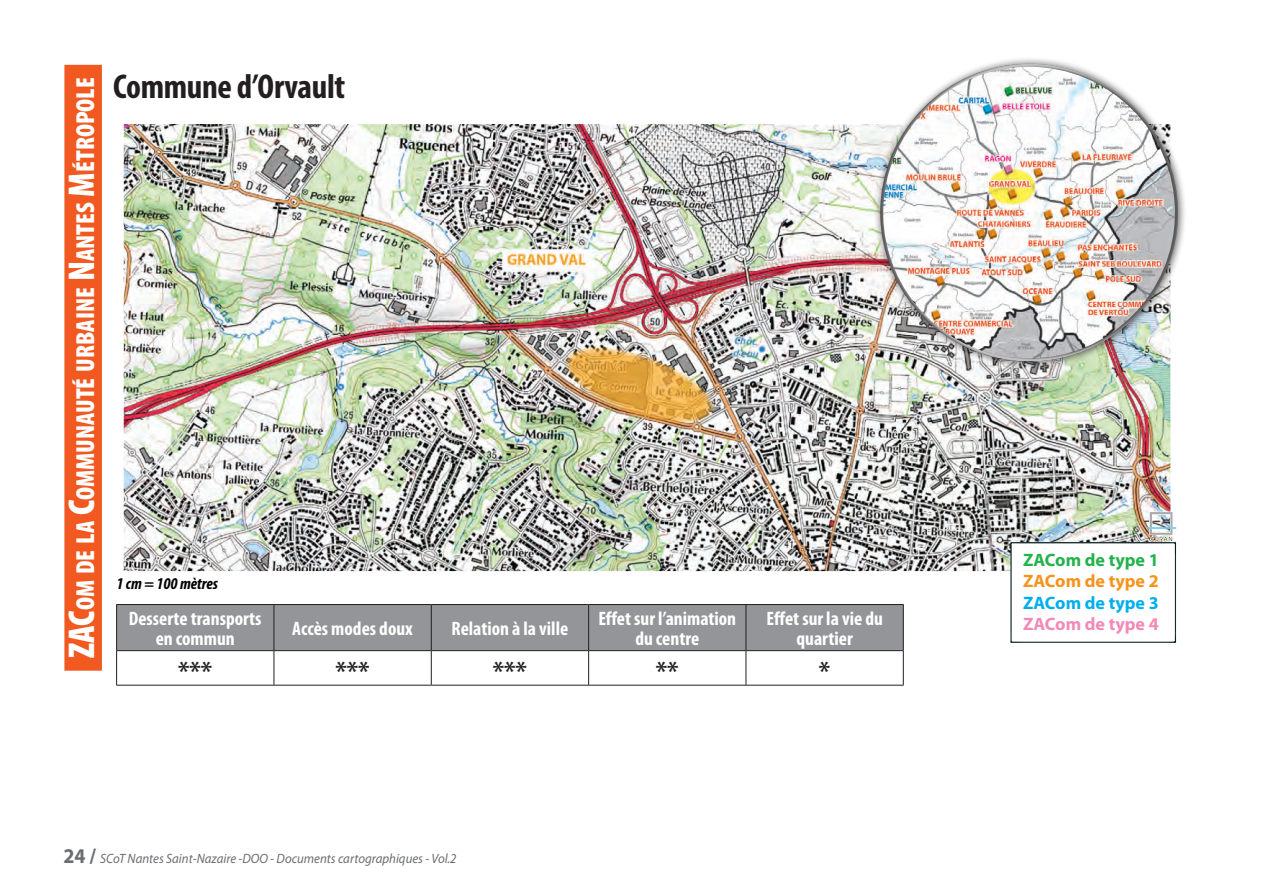
<style>
.page{position:relative;width:1263px;height:893px;background:#fff}
.page>*{position:absolute;margin:0;border:0;box-sizing:border-box;transform-origin:0 0}
.t1{font:700 condensed 34.5px "Myriad Pro";letter-spacing:-.01em;color:#231f20}
.t2{font:600 condensed 30px "Myriad Pro";color:#231f20}
.t3{font:900 condensed 26.25px "Myriad Pro";color:#fff}
.t4{font:700 condensed 19.5px/19.5px "Myriad Pro";color:#fff;text-align:center}
.t5{font:700 18px "Myriad Pro";color:#23b24b}
.t6{font:700 18px "Myriad Pro";color:#f7931d}
.t7{font:700 18px "Myriad Pro";color:#00aeef}
.t8{font:700 18px "Myriad Pro";color:#f289b7}
.t9{font:italic 700 condensed 16.5px "Myriad Pro";color:#000001}
.t10{font:italic 13.5px "Myriad Pro";color:#6c6d70;scale:.95 1}
.s1{font-size:37.5px}
.s2{font-family:"Myriad";font-weight:700;font-style:normal;font-size:21px}
</style>
<div class="page">
<img style="left:125px;top:126px;width:1044px;height:444px">
<div style="left:116px;top:117px;width:1062px;height:462px;border:8px solid #fff"></div>
<div style="left:64px;top:65px;width:38px;height:606px;background:#f15921"></div>
<div style="left:117px;top:605px;width:786px;height:45px;background:#939598"></div>
<hr style="left:116px;top:604px;width:158px;height:1px;background:#231f20">
<hr style="left:116px;top:605px;width:1px;height:45px;background:#231f20">
<hr style="left:274px;top:604px;width:157px;height:1px;background:#231f20">
<hr style="left:274px;top:605px;width:1px;height:45px;background:#231f20">
<hr style="left:431px;top:604px;width:158px;height:1px;background:#231f20">
<hr style="left:431px;top:605px;width:1px;height:45px;background:#231f20">
<hr style="left:589px;top:604px;width:157px;height:1px;background:#231f20">
<hr style="left:588px;top:605px;width:1px;height:45px;background:#231f20">
<hr style="left:746px;top:604px;width:158px;height:1px;background:#231f20">
<hr style="left:746px;top:605px;width:1px;height:45px;background:#231f20">
<hr style="left:903px;top:605px;width:1px;height:45px;background:#231f20">
<hr style="left:116px;top:650px;width:158px;height:1px;background:#231f20">
<hr style="left:116px;top:651px;width:1px;height:34px;background:#231f20">
<hr style="left:274px;top:650px;width:157px;height:1px;background:#231f20">
<hr style="left:274px;top:651px;width:1px;height:34px;background:#231f20">
<hr style="left:431px;top:650px;width:158px;height:1px;background:#231f20">
<hr style="left:431px;top:651px;width:1px;height:34px;background:#231f20">
<hr style="left:589px;top:650px;width:157px;height:1px;background:#231f20">
<hr style="left:588px;top:651px;width:1px;height:34px;background:#231f20">
<hr style="left:746px;top:650px;width:158px;height:1px;background:#231f20">
<hr style="left:746px;top:651px;width:1px;height:34px;background:#231f20">
<hr style="left:903px;top:651px;width:1px;height:34px;background:#231f20">
<hr style="left:116px;top:685px;width:158px;height:1px;background:#231f20">
<hr style="left:274px;top:685px;width:157px;height:1px;background:#231f20">
<hr style="left:431px;top:685px;width:158px;height:1px;background:#231f20">
<hr style="left:589px;top:685px;width:157px;height:1px;background:#231f20">
<hr style="left:746px;top:685px;width:158px;height:1px;background:#231f20">
<div style="left:1010px;top:542px;width:172px;height:102px;background:#fff"></div>
<div style="left:873px;top:56px;width:313px;height:314px;background:#231f20;opacity:.75"></div>
<div style="left:880px;top:62px;width:300px;height:300px;background:#231f20;opacity:.75"></div>
<hr style="left:1146px;top:527px;width:30px;height:2px;background:#fff">
<hr style="left:1146px;top:527px;width:30px;height:1px;background:#00aeef">
<svg style="left:1149px;top:512px;width:24px;height:30px"></svg>
<h3 class="t3" style="left:69px;top:658px;width:582px;rotate:-90deg"><span class="s1">ZAC</span>om de la <span class="s1">C</span>ommunauté urbaine <span class="s1">N</span>antes <span class="s1">M</span>étropole</h3>
<h1 class="t1" style="left:113px;top:65px;width:234px">Commune d’Orvault</h1>
<p class="t9" style="left:116px;top:573px;width:103px">1 cm = 100 mètres</p>
<p class="t4" style="left:129px;top:608px;width:134px">Desserte transports en commun</p>
<p class="t4" style="left:292px;top:618px;width:122px">Accès modes doux</p>
<p class="t4" style="left:452px;top:618px;width:118px">Relation à la ville</p>
<p class="t4" style="left:598px;top:608px;width:139px">Effet sur l’animation du centre</p>
<p class="t4" style="left:766px;top:608px;width:118px">Effet sur la vie du quartier</p>
<h2 class="t2" style="left:178px;top:654px;width:36px">***</h2>
<h2 class="t2" style="left:336px;top:654px;width:36px">***</h2>
<h2 class="t2" style="left:493px;top:654px;width:36px">***</h2>
<h2 class="t2" style="left:656px;top:654px;width:24px">**</h2>
<h2 class="t2" style="left:819px;top:654px;width:13px">*</h2>
<p class="t10" style="left:63px;top:850px;width:415px"><span class="s2">24 /</span> SCoT Nantes Saint-Nazaire -DOO - Documents cartographiques - Vol.2</p>
<p class="t5" style="left:1023px;top:548px;width:137px">ZACom de type 1</p>
<p class="t6" style="left:1023px;top:569px;width:137px">ZACom de type 2</p>
<p class="t7" style="left:1023px;top:591px;width:137px">ZACom de type 3</p>
<p class="t8" style="left:1023px;top:613px;width:137px">ZACom de type 4</p>
</div>
